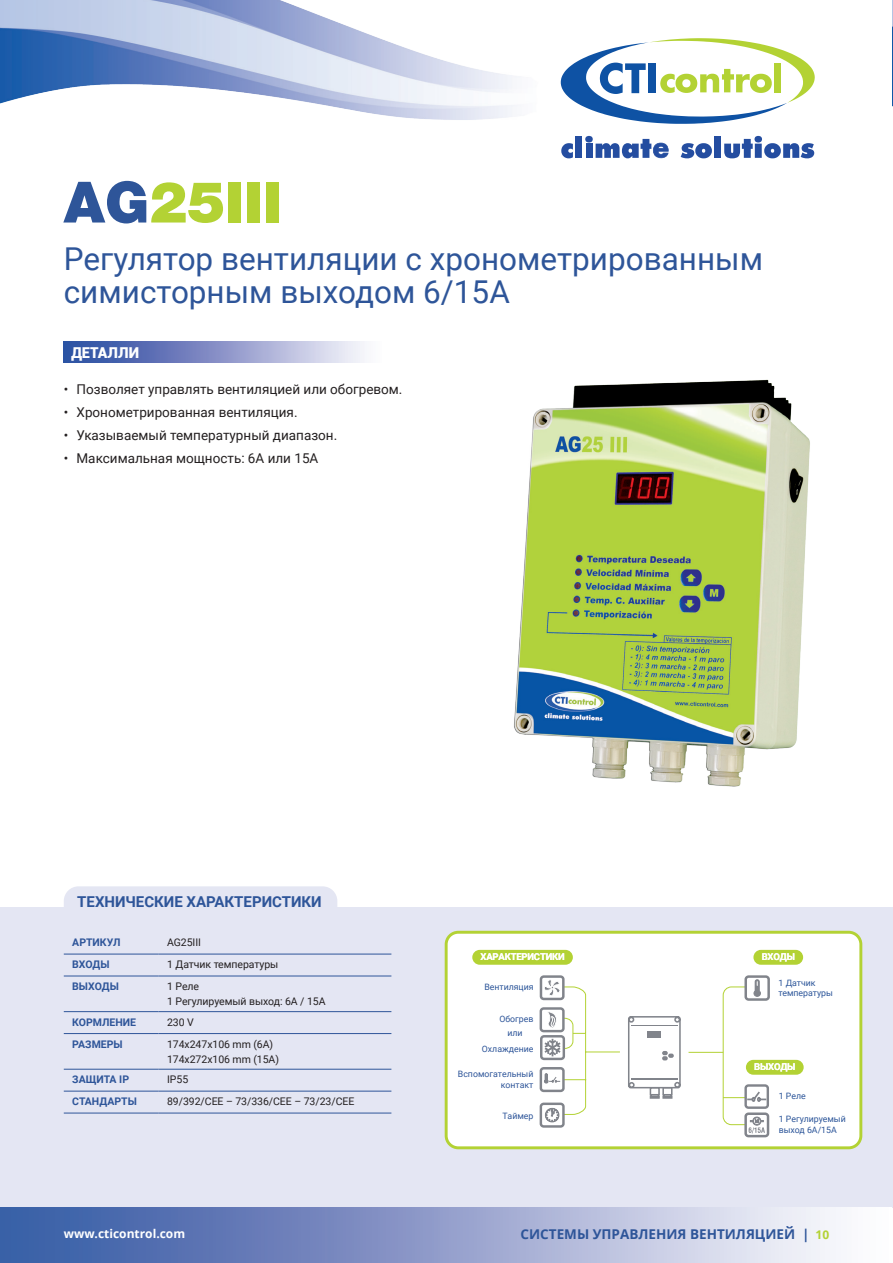
<style>
.page{position:relative;width:893px;height:1263px;background:#fff}
.page>*{position:absolute;margin:0;border:0;box-sizing:border-box;transform-origin:0 0}
.Nombre{font:900 57px "Helvetica Neue";color:#b3d234}
.Descripcion{font:31.5px/33px "Roboto";color:#2e5599}
.t1{font:700 15px "Roboto";color:#2e5599}
.t2{font:900 15px "Roboto";color:#fff}
.t3{font:13.5px "Roboto";color:#231f20}
.t4{font:700 13.5px "Open Sans";color:#2e5599}
.t5{font:700 12px "Open Sans";color:#fff}
.TablaPropiedades{font:10.5px "Roboto";letter-spacing:-.005em;color:#231f20}
.TablaTitulos{font:700 10.5px "Roboto";color:#2e5599}
.t6{font:700 9.45px "Roboto";letter-spacing:-.02em;color:#fff}
.t7{font:8.7px/10.5px "Roboto";color:#2c5599}
.t8{font:8.7px/10.5px "Roboto";color:#2e5599;text-align:right}
.s1{color:#2e5599}
.s2{font-size:12px;color:#b3d234}
</style>
<div class="page">
<div style="left:0;top:907px;width:893px;height:301px;background:#e4e6f3"></div>
<div style="left:64px;top:886px;width:273px;height:21px;background:#e4e6f3"></div>
<hr style="left:64px;top:976px;width:95px;height:1px;background:#2e5599">
<hr style="left:64px;top:1011px;width:95px;height:1px;background:#2e5599">
<hr style="left:64px;top:1033px;width:95px;height:1px;background:#2e5599">
<hr style="left:159px;top:1033px;width:232px;height:1px;background:#2e5599">
<hr style="left:64px;top:1069px;width:95px;height:1px;background:#2e5599">
<hr style="left:159px;top:1069px;width:232px;height:1px;background:#2e5599">
<hr style="left:64px;top:954px;width:95px;height:1px;background:#2e5599">
<hr style="left:64px;top:1091px;width:95px;height:1px;background:#2e5599">
<hr style="left:159px;top:1091px;width:232px;height:1px;background:#2e5599">
<hr style="left:159px;top:954px;width:232px;height:1px;background:#2e5599">
<hr style="left:159px;top:976px;width:232px;height:1px;background:#2e5599">
<hr style="left:159px;top:1011px;width:232px;height:1px;background:#2e5599">
<hr style="left:64px;top:1113px;width:95px;height:1px;background:#2e5599">
<hr style="left:159px;top:1113px;width:232px;height:1px;background:#2e5599">
<img style="left:514px;top:379px;width:296px;height:408px">
<img style="left:64px;top:342px;width:300px;height:21px">
<img style="left:0;top:1208px;width:836px;height:55px">
<img style="left:892px;top:0;width:1px;height:107px">
<img style="left:0;top:0;width:630px;height:159px">
<svg style="left:561px;top:38px;width:254px;height:86px"></svg>
<div style="left:714px;top:136px;width:7px;height:22px;background:#244da0"></div>
<svg style="left:724px;top:136px;width:91px;height:22px"></svg>
<svg style="left:532px;top:136px;width:180px;height:22px"></svg>
<div style="left:446px;top:932px;width:415px;height:216px;background:#fff;border-radius:12px"></div>
<div style="left:445px;top:931px;width:417px;height:218px;border:3px solid #b3d234;border-radius:12px"></div>
<div style="left:540px;top:975px;width:25px;height:25px;border:2px solid #81848b;border-radius:3px"></div>
<div style="left:744px;top:975px;width:26px;height:26px;border:2px solid #81848b;border-radius:3px"></div>
<div style="left:540px;top:1102px;width:25px;height:26px;border:2px solid #81848b;border-radius:3px"></div>
<div style="left:540px;top:1067px;width:25px;height:25px;border:2px solid #81848b;border-radius:3px"></div>
<div style="left:744px;top:1112px;width:25px;height:25px;border:2px solid #81848b;border-radius:3px"></div>
<div style="left:540px;top:1007px;width:25px;height:25px;border:2px solid #81848b;border-radius:3px"></div>
<div style="left:540px;top:1035px;width:25px;height:25px;border:2px solid #81848b;border-radius:3px"></div>
<svg style="left:472px;top:950px;width:101px;height:15px;background:#b6d43e"></svg>
<svg style="left:543px;top:979px;width:261px;height:154px"></svg>
<svg style="left:753px;top:950px;width:50px;height:15px"></svg>
<p class="Nombre" style="left:64px;top:168px;width:220px"><span class="s1">AG</span>25III</p>
<p class="Descripcion" style="left:64px;top:242px;width:701px">Регулятор вентиляции с хронометрированным симисторным выходом 6/15A</p>
<p class="t2" style="left:72px;top:342px;width:69px">ДЕТАЛЛИ</p>
<p class="t3" style="left:64px;top:380px;width:340px">• Позволяет управлять вентиляцией или обогревом.</p>
<p class="t3" style="left:64px;top:403px;width:235px">• Хронометрированная вентиляция.</p>
<p class="t3" style="left:64px;top:426px;width:275px">• Указываемый температурный диапазон.</p>
<p class="t3" style="left:64px;top:449px;width:256px">• Максимальная мощность: 6A или 15A</p>
<p class="t1" style="left:77px;top:891px;width:246px">ТЕХНИЧЕСКИЕ ХАРАКТЕРИСТИКИ</p>
<p class="TablaTitulos" style="left:72px;top:935px;width:50px">АРТИКУЛ</p>
<p class="TablaPropiedades" style="left:167px;top:935px;width:35px">AG25III</p>
<p class="TablaTitulos" style="left:72px;top:957px;width:39px">ВХОДЫ</p>
<p class="TablaPropiedades" style="left:167px;top:957px;width:113px">1 Датчик температуры</p>
<p class="TablaTitulos" style="left:72px;top:979px;width:48px">ВЫХОДЫ</p>
<p class="TablaPropiedades" style="left:167px;top:979px;width:33px">1 Реле</p>
<p class="TablaPropiedades" style="left:167px;top:994px;width:160px">1 Регулируемый выход: 6A / 15A</p>
<p class="TablaTitulos" style="left:72px;top:1015px;width:65px">КОРМЛЕНИЕ</p>
<p class="TablaPropiedades" style="left:167px;top:1015px;width:28px">230 V</p>
<p class="TablaTitulos" style="left:72px;top:1037px;width:52px">РАЗМЕРЫ</p>
<p class="TablaPropiedades" style="left:167px;top:1037px;width:108px">174x247x106 mm (6A)</p>
<p class="TablaPropiedades" style="left:167px;top:1052px;width:113px">174x272x106 mm (15A)</p>
<p class="TablaTitulos" style="left:72px;top:1072px;width:58px">ЗАЩИТА IP</p>
<p class="TablaPropiedades" style="left:167px;top:1072px;width:23px">IP55</p>
<p class="TablaTitulos" style="left:72px;top:1094px;width:66px">СТАНДАРТЫ</p>
<p class="TablaPropiedades" style="left:167px;top:1094px;width:189px">89/392/CEE – 73/336/CEE – 73/23/CEE</p>
<p class="t6" style="left:481px;top:950px;width:86px">ХАРАКТЕРИСТИКИ</p>
<p class="t7" style="left:484px;top:981px;width:51px">Вентиляция</p>
<p class="t8" style="left:499px;top:1013px;width:36px">Обогрев</p>
<p class="t8" style="left:507px;top:1027px;width:17px">или</p>
<p class="t8" style="left:482px;top:1043px;width:53px">Охлаждение</p>
<p class="t8" style="left:458px;top:1068px;width:77px">Вспомогательный контакт</p>
<p class="t8" style="left:502px;top:1110px;width:33px">Таймер</p>
<p class="t6" style="left:762px;top:950px;width:35px">ВХОДЫ</p>
<p class="t7" style="left:779px;top:977px;width:56px">1 Датчик температуры</p>
<p class="t6" style="left:754px;top:1060px;width:43px">ВЫХОДЫ</p>
<p class="t7" style="left:779px;top:1090px;width:28px">1 Реле</p>
<p class="t7" style="left:779px;top:1114px;width:68px">1 Регулируемый выход 6A/15A</p>
<p class="t5" style="left:64px;top:1225px;width:123px">www.cticontrol.com</p>
<p class="t4" style="left:521px;top:1225px;width:310px">СИСТЕМЫ УПРАВЛЕНИЯ ВЕНТИЛЯЦИЕЙ | <span class="s2">10</span></p>
</div>
